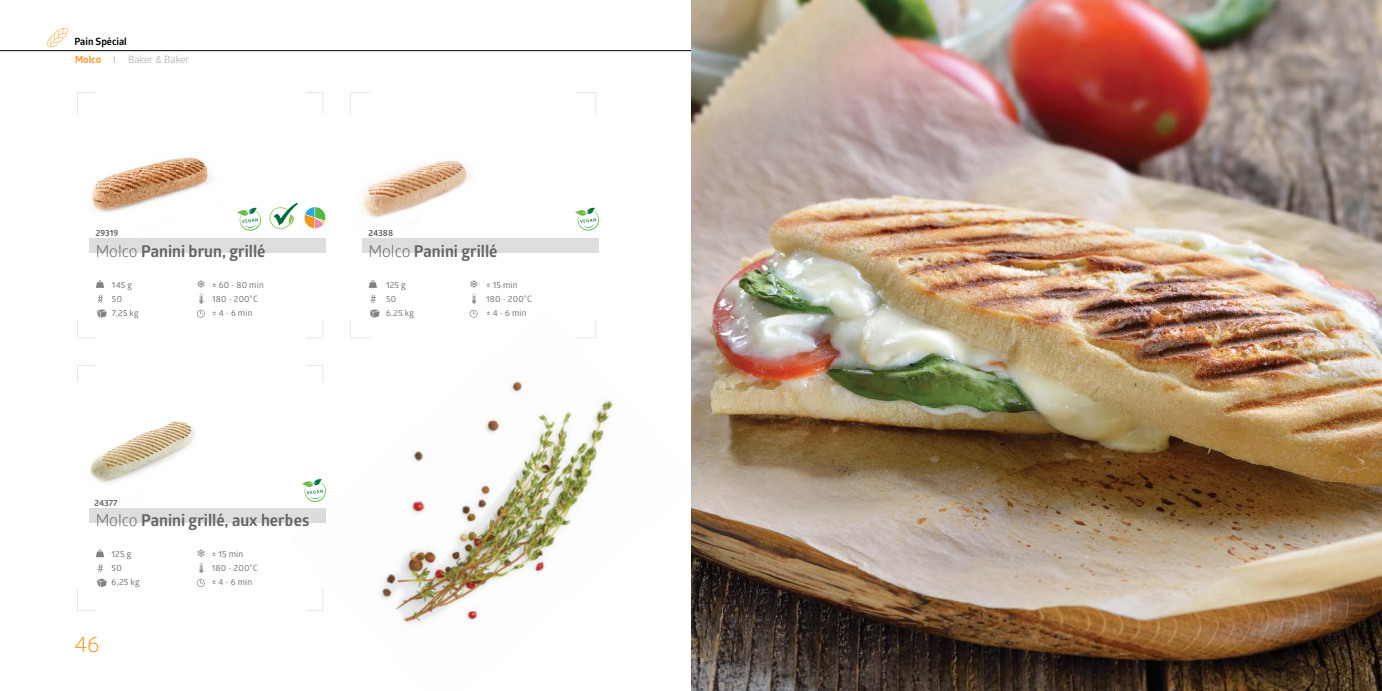
<style>
.page{position:relative;width:1382px;height:691px;background:#fff}
.page>*{position:absolute;margin:0;border:0;box-sizing:border-box;transform-origin:0 0}
.t1{font:22.5px "Glober";color:#f7941e}
.t2{font:700 16.25px "Glober";color:#636466}
.t3{font:10px/17.8px "Glober";color:#939598}
.t4{font:8.75px/13.8px "Glober";letter-spacing:.02em;color:#636466}
.t5{font:700 8.75px "Glober";color:#636466}
.s1{font-weight:700;color:#000}
.s2{font-weight:700;color:#f7941e}
.s3{font-weight:400}
</style>
<div class="page">
<div style="left:363px;top:239px;width:236px;height:14px;background:#dcddde"></div>
<div style="left:90px;top:239px;width:236px;height:14px;background:#dcddde"></div>
<div style="left:90px;top:508px;width:236px;height:14px;background:#dcddde"></div>
<hr style="left:0;top:50px;width:1382px;height:1px;background:#000">
<svg style="left:96px;top:280px;width:8px;height:8px"></svg>
<svg style="left:197px;top:280px;width:8px;height:8px"></svg>
<svg style="left:98px;top:295px;width:5px;height:8px"></svg>
<svg style="left:199px;top:294px;width:4px;height:10px"></svg>
<svg style="left:97px;top:309px;width:10px;height:9px"></svg>
<svg style="left:197px;top:310px;width:8px;height:8px"></svg>
<svg style="left:96px;top:549px;width:8px;height:8px"></svg>
<svg style="left:197px;top:549px;width:8px;height:8px"></svg>
<svg style="left:98px;top:564px;width:5px;height:8px"></svg>
<svg style="left:199px;top:563px;width:4px;height:10px"></svg>
<svg style="left:97px;top:579px;width:10px;height:8px"></svg>
<svg style="left:197px;top:579px;width:8px;height:8px"></svg>
<svg style="left:369px;top:280px;width:8px;height:8px"></svg>
<svg style="left:470px;top:280px;width:7px;height:8px"></svg>
<svg style="left:371px;top:295px;width:5px;height:8px"></svg>
<svg style="left:472px;top:294px;width:4px;height:10px"></svg>
<svg style="left:370px;top:309px;width:9px;height:2px"></svg>
<img style="left:691px;top:0;width:691px;height:691px">
<svg style="left:269px;top:203px;width:29px;height:26px"></svg>
<svg style="left:237px;top:207px;width:24px;height:24px"></svg>
<svg style="left:304px;top:207px;width:22px;height:22px"></svg>
<img style="left:90px;top:157px;width:124px;height:55px">
<img style="left:90px;top:421px;width:105px;height:63px">
<img style="left:362px;top:160px;width:108px;height:58px">
<img style="left:290px;top:311px;width:407px;height:380px">
<svg style="left:47px;top:27px;width:22px;height:21px"></svg>
<svg style="left:575px;top:207px;width:24px;height:24px"></svg>
<svg style="left:302px;top:478px;width:24px;height:24px"></svg>
<p class="t3" style="left:74px;top:32px;width:117px"><span class="s1">Pain Spécial<br></span><span class="s2">Molco</span> I Baker &amp; Baker</p>
<p class="t5" style="left:96px;top:227px;width:24px">29319</p>
<p class="t5" style="left:369px;top:227px;width:26px">24388</p>
<h2 class="t2" style="left:96px;top:240px;width:171px"><span class="s3">Molco</span> Panini brun, grillé</h2>
<h2 class="t2" style="left:369px;top:240px;width:131px"><span class="s3">Molco</span> Panini grillé</h2>
<p class="t4" style="left:112px;top:278px;width:28px">145 g<br>50<br>7,25 kg</p>
<p class="t4" style="left:212px;top:278px;width:53px">± 60 - 80 min<br>180 - 200°C ± 4 - 6 min</p>
<p class="t4" style="left:386px;top:278px;width:30px">125 g<br>50<br>6,25 kg</p>
<p class="t4" style="left:486px;top:278px;width:47px">± 15 min<br>180 - 200°C ± 4 - 6 min</p>
<p class="t5" style="left:94px;top:497px;width:25px">24377</p>
<h2 class="t2" style="left:96px;top:509px;width:215px"><span class="s3">Molco</span> Panini grillé, aux herbes</h2>
<p class="t4" style="left:112px;top:547px;width:30px">125 g<br>50<br>6,25 kg</p>
<p class="t4" style="left:212px;top:547px;width:47px">± 15 min<br>180 - 200°C ± 4 - 6 min</p>
<h1 class="t1" style="left:74px;top:629px;width:27px">46</h1>
</div>
